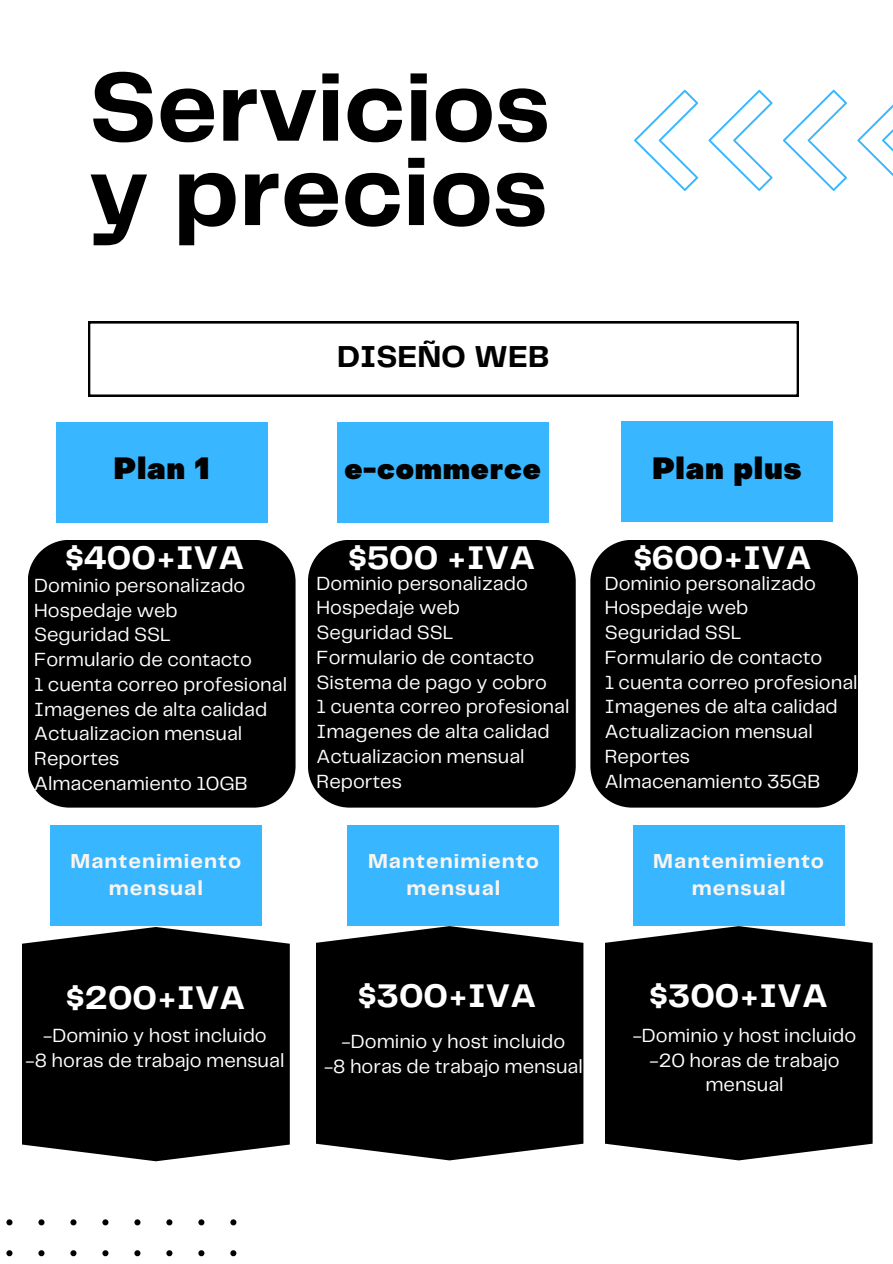
<style>
.page{position:relative;width:893px;height:1264px;background:#fff}
.page>*{position:absolute;margin:0;border:0;box-sizing:border-box;transform-origin:0 0}
.t1{font:700 101.1px/84.3px "Telegraf";color:#000}
.t2{font:700 34.05px "Telegraf";color:#fff}
.t3{font:700 31.5px "Telegraf";color:#000}
.t4{font:900 30px "Object Sans";letter-spacing:.05em;color:#000}
.t5{font:900 28.5px "Object Sans";letter-spacing:.05em;color:#000}
.t6{font:700 21px/27px "Telegraf";letter-spacing:.05em;color:#faf4ef;text-align:center}
.t7{font:19.8px/24.8px "Telegraf";color:#fff;text-align:center}
</style>
<div class="page">
<svg style="left:88px;top:321px;width:710px;height:76px"></svg>
<div style="left:56px;top:422px;width:211px;height:100px;background:#38b6ff"></div>
<div style="left:50px;top:825px;width:211px;height:101px;background:#38b6ff"></div>
<div style="left:337px;top:422px;width:211px;height:100px;background:#38b6ff"></div>
<div style="left:348px;top:825px;width:211px;height:101px;background:#38b6ff"></div>
<div style="left:621px;top:421px;width:211px;height:101px;background:#38b6ff"></div>
<div style="left:633px;top:825px;width:211px;height:101px;background:#38b6ff"></div>
<svg style="left:634px;top:90px;width:64px;height:101px"></svg>
<svg style="left:708px;top:90px;width:64px;height:101px"></svg>
<svg style="left:783px;top:90px;width:63px;height:101px"></svg>
<svg style="left:857px;top:105px;width:35px;height:70px"></svg>
<svg style="left:6px;top:1219px;width:230px;height:38px"></svg>
<div style="left:28px;top:540px;width:267px;height:267px;background:#000"></div>
<div style="left:308px;top:540px;width:267px;height:267px;background:#000"></div>
<div style="left:590px;top:540px;width:268px;height:267px;background:#000"></div>
<svg style="left:22px;top:927px;width:268px;height:234px;background:#121212"></svg>
<svg style="left:316px;top:926px;width:267px;height:234px;background:#111"></svg>
<svg style="left:605px;top:926px;width:267px;height:234px;background:#111"></svg>
<p class="t1" style="left:89px;top:70px;width:462px">Servicios y precios</p>
<p class="t3" style="left:337px;top:343px;width:214px">DISEÑO WEB</p>
<p class="t4" style="left:114px;top:456px;width:97px">Plan 1</p>
<p class="t5" style="left:345px;top:458px;width:197px">e-commerce</p>
<p class="t4" style="left:652px;top:456px;width:150px">Plan plus</p>
<p class="t2" style="left:66px;top:543px;width:180px">$400+IVA</p>
<p class="t2" style="left:348px;top:543px;width:188px">$500 +IVA</p>
<p class="t2" style="left:633px;top:543px;width:180px">$600+IVA</p>
<p class="t7" style="left:34px;top:574px;width:213px">Dominio personalizado</p>
<p class="t7" style="left:34px;top:598px;width:145px">Hospedaje web</p>
<p class="t7" style="left:34px;top:623px;width:138px">Seguridad SSL</p>
<p class="t7" style="left:34px;top:648px;width:219px">Formulario de contacto</p>
<p class="t7" style="left:34px;top:673px;width:254px">1 cuenta correo profesional</p>
<p class="t7" style="left:34px;top:697px;width:234px">Imagenes de alta calidad</p>
<p class="t7" style="left:34px;top:722px;width:209px">Actualizacion mensual</p>
<p class="t7" style="left:34px;top:747px;width:87px">Reportes</p>
<p class="t7" style="left:316px;top:571px;width:213px">Dominio personalizado</p>
<p class="t7" style="left:316px;top:596px;width:145px">Hospedaje web</p>
<p class="t7" style="left:316px;top:621px;width:138px">Seguridad SSL</p>
<p class="t7" style="left:316px;top:646px;width:219px">Formulario de contacto</p>
<p class="t7" style="left:316px;top:670px;width:232px">Sistema de pago y cobro</p>
<p class="t7" style="left:316px;top:695px;width:254px">1 cuenta correo profesional</p>
<p class="t7" style="left:316px;top:720px;width:234px">Imagenes de alta calidad</p>
<p class="t7" style="left:316px;top:745px;width:209px">Actualizacion mensual</p>
<p class="t7" style="left:604px;top:571px;width:213px">Dominio personalizado</p>
<p class="t7" style="left:604px;top:596px;width:145px">Hospedaje web</p>
<p class="t7" style="left:604px;top:621px;width:138px">Seguridad SSL</p>
<p class="t7" style="left:604px;top:646px;width:219px">Formulario de contacto</p>
<p class="t7" style="left:604px;top:670px;width:254px">1 cuenta correo profesional</p>
<p class="t7" style="left:604px;top:695px;width:234px">Imagenes de alta calidad</p>
<p class="t7" style="left:604px;top:720px;width:209px">Actualizacion mensual</p>
<p class="t7" style="left:604px;top:745px;width:87px">Reportes</p>
<p class="t7" style="left:34px;top:772px;width:215px">Almacenamiento 10GB</p>
<p class="t7" style="left:316px;top:769px;width:87px">Reportes</p>
<p class="t7" style="left:604px;top:769px;width:217px">Almacenamiento 35GB</p>
<p class="t6" style="left:70px;top:849px;width:172px">Mantenimiento mensual</p>
<p class="t6" style="left:368px;top:849px;width:172px">Mantenimiento mensual</p>
<p class="t6" style="left:653px;top:849px;width:172px">Mantenimiento mensual</p>
<p class="t2" style="left:66px;top:983px;width:181px">$200+IVA</p>
<p class="t2" style="left:358px;top:981px;width:180px">$300+IVA</p>
<p class="t2" style="left:649px;top:981px;width:180px">$300+IVA</p>
<p class="t7" style="left:43px;top:1023px;width:225px">-Dominio y host incluido</p>
<p class="t7" style="left:26px;top:1048px;width:260px">-8 horas de trabajo mensual</p>
<p class="t7" style="left:324px;top:1054px;width:260px">-8 horas de trabajo mensual</p>
<p class="t7" style="left:341px;top:1029px;width:225px">-Dominio y host incluido</p>
<p class="t7" style="left:632px;top:1023px;width:225px">-Dominio y host incluido</p>
<p class="t7" style="left:649px;top:1048px;width:191px">-20 horas de trabajo mensual</p>
</div>
